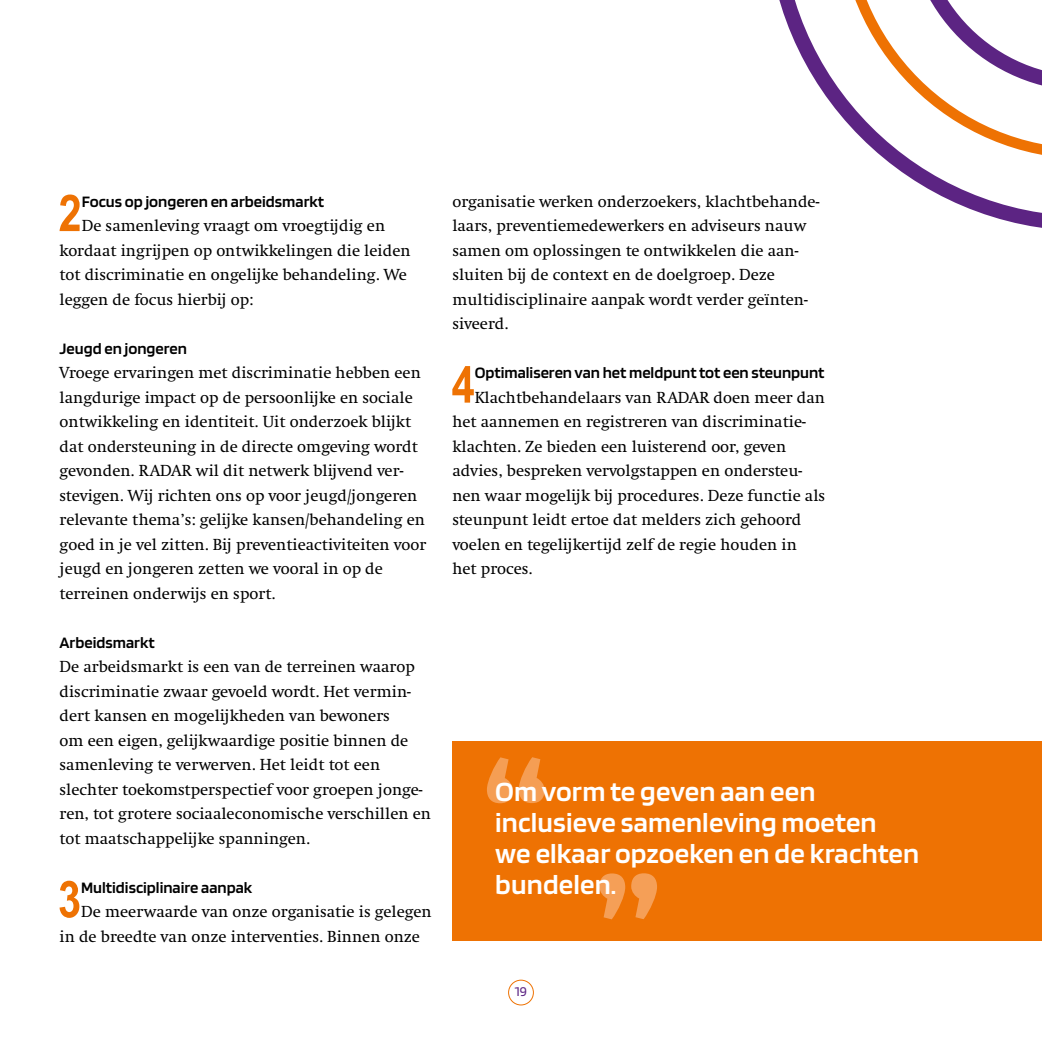
<style>
.page{position:relative;width:1042px;height:1042px;background:#fff}
.page>*{position:absolute;margin:0;border:0;box-sizing:border-box;transform-origin:0 0}
.t1{font:700 156.62px "Clan Narrow";color:#f59f57}
.t2{font:700 156.62px "Clan Narrow";color:#f59e54}
.body_radar{font:700 50.93px "Arial Narrow";color:#ee7203}
.tussenkop_oranje_r{font:600 29.05px/31.2px "Blinker";letter-spacing:.005em;color:#fff}
.body_radar-2{font:16.62px/24.5px "Swift";color:#000}
.body_radar-3{font:600 16.62px "Blinker";color:#000}
.t3{font:14px "Blinker";color:#5c2483}
</style>
<div class="page">
<div style="left:508px;top:980px;width:26px;height:25px;border:1px solid #ee7203;border-radius:50%"></div>
<svg style="left:779px;top:0;width:263px;height:228px"></svg>
<div style="left:452px;top:742px;width:590px;height:199px;background:#ee7203"></div>
<p class="body_radar" style="left:58px;top:175px;width:25px">2</p>
<p class="body_radar-3" style="left:82px;top:193px;width:244px">Focus op jongeren en arbeidsmarkt</p>
<p class="body_radar-2" style="left:60px;top:214px;width:353px;text-indent:22px">De samenleving vraagt om vroegtijdig en kordaat ingrijpen op ontwikkelingen die leiden tot discriminatie en ongelijke behandeling. We leggen de focus hierbij op:</p>
<p class="body_radar-3" style="left:60px;top:340px;width:129px">Jeugd en jongeren</p>
<p class="body_radar-2" style="left:60px;top:361px;width:368px">Vroege ervaringen met discriminatie hebben een langdurige impact op de persoonlijke en sociale ontwikkeling en identiteit. Uit onderzoek blijkt dat ondersteuning in de directe omgeving wordt gevonden. RADAR wil dit netwerk blijvend ver&shy;stevigen. Wij richten ons op voor jeugd/jongeren relevante thema’s: gelijke kansen/behandeling en goed in je vel zitten. Bij preventieactiviteiten voor jeugd en jongeren zetten we vooral in op de terreinen onderwijs en sport.</p>
<p class="body_radar-3" style="left:60px;top:634px;width:97px">Arbeidsmarkt</p>
<p class="body_radar-2" style="left:60px;top:655px;width:373px">De arbeidsmarkt is een van de terreinen waarop discriminatie zwaar gevoeld wordt. Het vermin&shy;dert kansen en mogelijkheden van bewoners<br>om een eigen, gelijkwaardige positie binnen de samenleving te verwerven. Het leidt tot een slechter toekomstperspectief voor groepen jonge&shy;ren, tot grotere sociaaleconomische verschillen en tot maatschappelijke spanningen.</p>
<p class="body_radar" style="left:58px;top:861px;width:25px">3</p>
<p class="body_radar-3" style="left:81px;top:879px;width:173px">Multidisciplinaire aanpak</p>
<p class="body_radar-2" style="left:60px;top:900px;width:374px;text-indent:22px">De meerwaarde van onze organisatie is gelegen in de breedte van onze interventies. Binnen onze</p>
<p class="body_radar-2" style="left:452px;top:189px;width:368px">organisatie werken onderzoekers, klachtbehande&shy;laars, preventiemedewerkers en adviseurs nauw samen om oplossingen te ontwikkelen die aan&shy;sluiten bij de context en de doelgroep. Deze multidisciplinaire aanpak wordt verder geïnten&shy;siveerd.</p>
<p class="body_radar" style="left:451px;top:346px;width:25px">4</p>
<p class="body_radar-3" style="left:475px;top:364px;width:351px">Optimaliseren van het meldpunt tot een steunpunt</p>
<p class="body_radar-2" style="left:452px;top:385px;width:374px;text-indent:22px">Klachtbehandelaars van RADAR doen meer dan het aannemen en registreren van discriminatie&shy;klachten. Ze bieden een luisterend oor, geven advies, bespreken vervolgstappen en ondersteu&shy;nen waar mogelijk bij procedures. Deze functie als steunpunt leidt ertoe dat melders zich gehoord voelen en tegelijkertijd zelf de regie houden in het proces.</p>
<p class="t2" style="left:481px;top:731px;width:70px">“</p>
<p class="tussenkop_oranje_r" style="left:495px;top:776px;width:322px">Om vorm te geven aan een</p>
<p class="tussenkop_oranje_r" style="left:495px;top:807px;width:383px">inclusieve samenleving moeten</p>
<p class="tussenkop_oranje_r" style="left:495px;top:838px;width:425px">we elkaar opzoeken en de krachten bundelen.</p>
<p class="t1" style="left:594px;top:841px;width:70px">”</p>
<p class="t3" style="left:515px;top:984px;width:14px">19</p>
</div>
